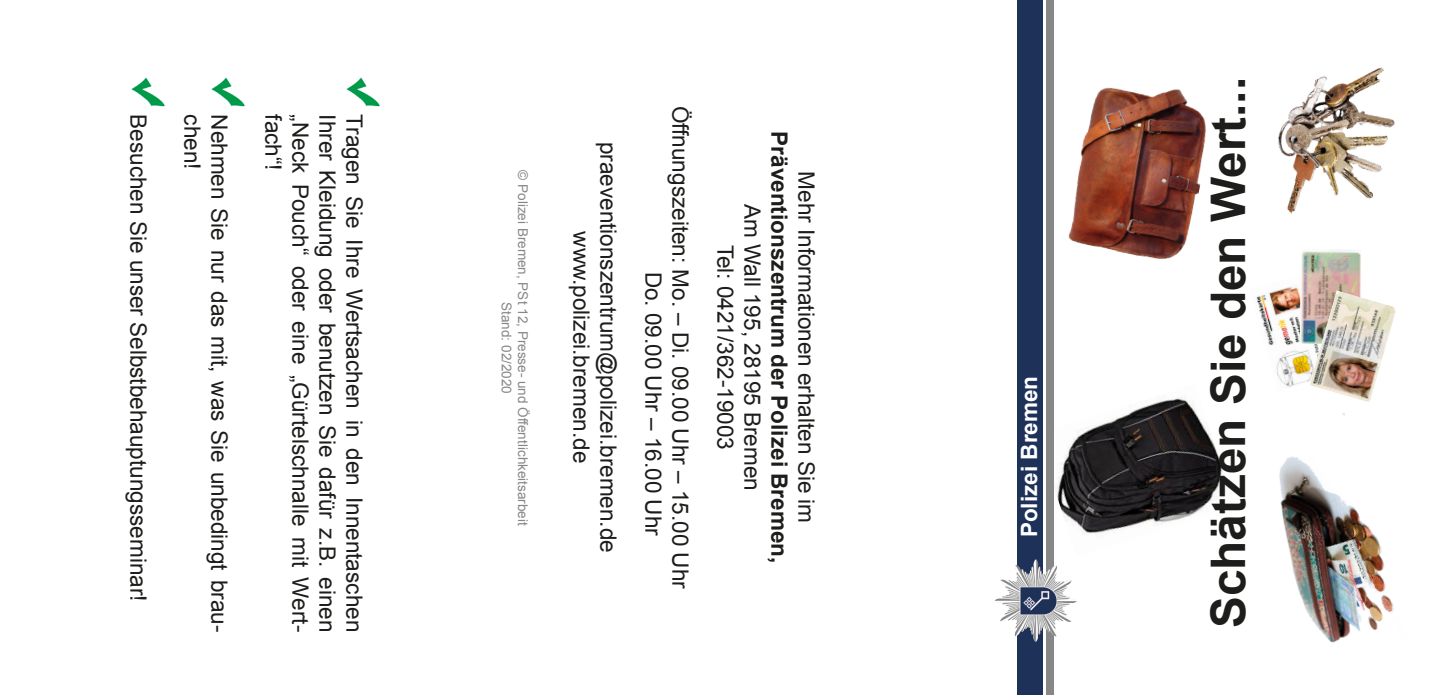
<style>
.page{position:relative;width:1429px;height:696px;background:#fff}
.page>*{position:absolute;margin:0;border:0;box-sizing:border-box;transform-origin:0 0}
.t1{font:700 47.7px "Arial";color:#1d1d1b}
.t2{font:22.5px "Arial";color:#1d1d1b}
.t3{font:700 22.5px "Arial";color:#1d1d1b}
.t4{font:700 22.5px "Arial";color:#fff}
.t5{font:13.5px "Arial";color:#878787}
</style>
<div class="page">
<img style="left:1057px;top:397px;width:138px;height:138px">
<img style="left:1256px;top:286px;width:53px;height:101px">
<div style="left:1017px;top:0;width:26px;height:694px;background:#1e3259"></div>
<div style="left:1046px;top:0;width:8px;height:694px;background:#878787"></div>
<img style="left:995px;top:559px;width:41px;height:62px">
<img style="left:1278px;top:67px;width:117px;height:147px">
<img style="left:1193px;top:412px;width:201px;height:231px">
<img style="left:1068px;top:87px;width:138px;height:173px">
<img style="left:1300px;top:249px;width:61px;height:95px">
<img style="left:1309px;top:290px;width:87px;height:112px">
<img style="left:346px;top:77px;width:34px;height:30px">
<img style="left:211px;top:77px;width:34px;height:30px">
<img style="left:131px;top:77px;width:34px;height:30px">
<p class="t2" style="left:234px;top:114px;width:519px;rotate:90deg">Nehmen Sie nur das mit, was Sie unbedingt brau-</p>
<p class="t2" style="left:288px;top:114px;width:58px;rotate:90deg">fach“!</p>
<p class="t2" style="left:315px;top:114px;width:519px;rotate:90deg">„Neck Pouch“ oder eine „Gürtelschnalle mit Wert-</p>
<p class="t2" style="left:342px;top:114px;width:519px;rotate:90deg">Ihrer Kleidung oder benutzen Sie dafür z.B. einen</p>
<p class="t2" style="left:369px;top:114px;width:519px;rotate:90deg">Tragen Sie Ihre Wertsachen in den Innentaschen</p>
<p class="t2" style="left:153px;top:114px;width:488px;rotate:90deg">Besuchen Sie unser Selbstbehauptungsseminar!</p>
<p class="t2" style="left:207px;top:114px;width:57px;rotate:90deg">chen!</p>
<p class="t5" style="left:531px;top:170px;width:356px;rotate:90deg">© Polizei Bremen, PSt 12, Presse- und Öffentlichkeitsarbeit</p>
<p class="t5" style="left:515px;top:302px;width:93px;rotate:90deg">Stand: 02/2020</p>
<p class="t2" style="left:623px;top:142px;width:412px;rotate:90deg">praeventionszentrum@polizei.bremen.de</p>
<p class="t2" style="left:596px;top:231px;width:233px;rotate:90deg">www.polizei.bremen.de</p>
<p class="t2" style="left:695px;top:106px;width:484px;rotate:90deg">Öffnungszeiten: Mo. – Di. 09.00 Uhr – 15.00 Uhr</p>
<p class="t2" style="left:668px;top:271px;width:266px;rotate:90deg">Do. 09.00 Uhr – 16.00 Uhr</p>
<p class="t3" style="left:794px;top:131px;width:433px;rotate:90deg">Präventionszentrum der Polizei Bremen,</p>
<p class="t2" style="left:767px;top:203px;width:288px;rotate:90deg">Am Wall 195, 28195 Bremen</p>
<p class="t2" style="left:740px;top:244px;width:207px;rotate:90deg">Tel: 0421/362-19003</p>
<p class="t2" style="left:821px;top:171px;width:353px;rotate:90deg">Mehr Informationen erhalten Sie im</p>
<p class="t4" style="left:1014px;top:537px;width:163px;rotate:-90deg">Polizei Bremen</p>
<p class="t1" style="left:1196px;top:628px;width:552px;rotate:-90deg">Schätzen Sie den Wert...</p>
</div>
